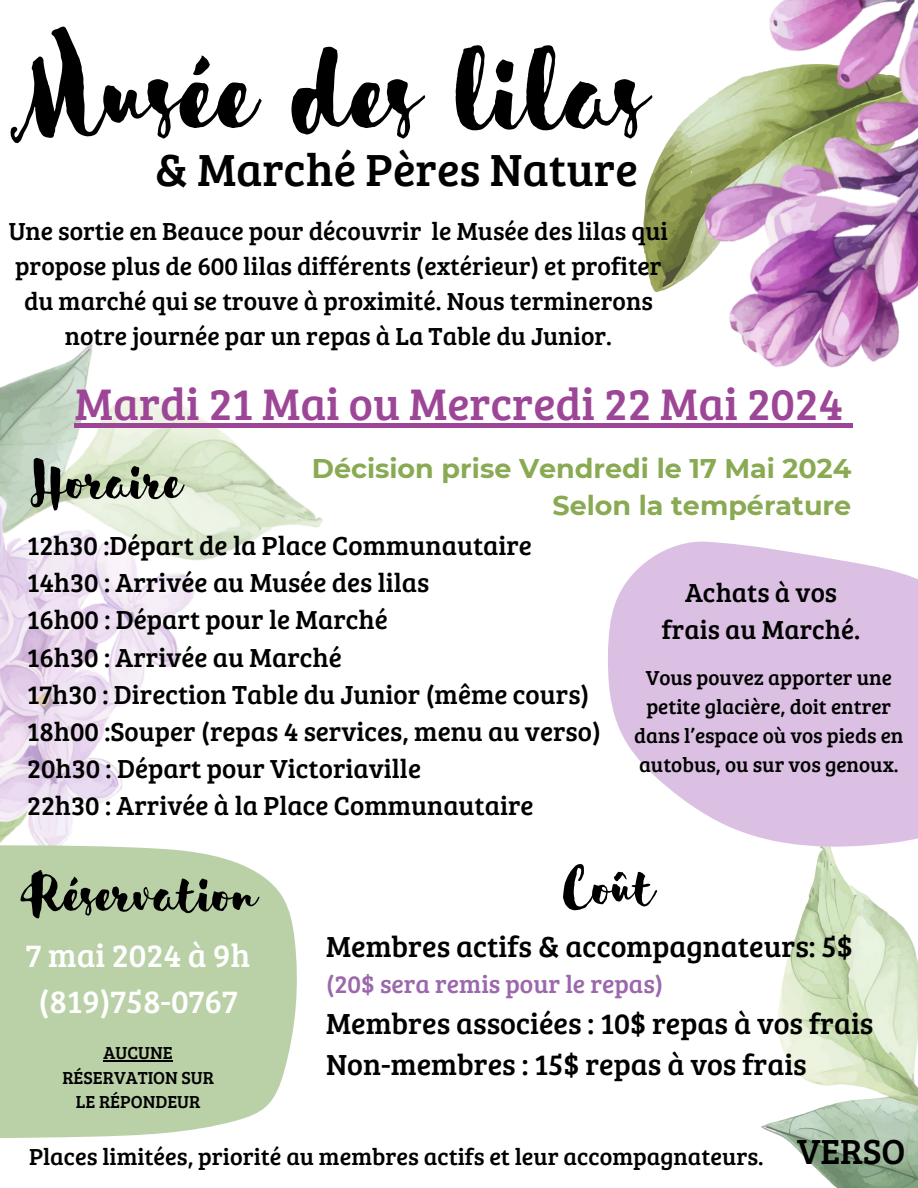
<style>
.page{position:relative;width:918px;height:1188px;background:#fff}
.page>*{position:absolute;margin:0;border:0;box-sizing:border-box;transform-origin:0 0}
.t1{font:140.25px "Sensa Brush Fill";color:#000}
.t2{font:66px "Sensa Brush Fill";color:#000}
.t3{font:46.5px "Bree Serif";color:#000}
.t4{font:45.75px "Bree Serif";color:#9d4698}
.t5{font:36px "Bree Serif";color:#000}
.t6{font:33px/46.2px "Bree Serif";color:#fff;text-align:center}
.t7{font:30px "Bree Serif";color:#000}
.t8{font:27px "Bree Serif";color:#000}
.t9{font:700 27px/37.2px "Montserrat";color:#89aa53;text-align:right}
.t10{font:25.5px/34.8px "Bree Serif";color:#000;text-align:center}
.t11{font:25.5px "Bree Serif";color:#9b68ac}
.t12{font:24px "Bree Serif";color:#000}
.t13{font:21px/29.2px "Bree Serif";color:#000;text-align:center}
.t14{font:18px/24.8px "Bree Serif";color:#000;text-align:center}
</style>
<div class="page">
<img style="left:0;top:344px;width:348px;height:498px">
<img style="left:588px;top:0;width:330px;height:428px">
<img style="left:761px;top:850px;width:157px;height:338px">
<svg style="left:0;top:842px;width:297px;height:296px;background:#bfd3ad"></svg>
<svg style="left:608px;top:541px;width:310px;height:309px;fill:#dbc0e4"></svg>
<hr style="left:104px;top:1060px;width:69px;height:1px;background:#000">
<hr style="left:75px;top:424px;width:768px;height:4px;background:#9d4698">
<svg style="left:843px;top:424px;width:9px;height:4px"></svg>
<p class="t1" style="left:5px;top:6px;width:644px">Musée des lilas</p>
<p class="t3" style="left:155px;top:136px;width:485px">&amp; Marché Pères Nature</p>
<p class="t10" style="left:9px;top:212px;width:661px">Une sortie en Beauce pour découvrir le Musée des lilas qui propose plus de 600 lilas différents (extérieur) et profiter du marché qui se trouve à proximité. Nous terminerons notre journée par un repas à La Table du Junior.</p>
<p class="t4" style="left:75px;top:371px;width:769px">Mardi 21 Mai ou Mercredi 22 Mai 2024</p>
<h4 class="t9" style="left:312px;top:450px;width:541px">Décision prise Vendredi le 17 Mai 2024<br>Selon la température</h4>
<p class="t2" style="left:27px;top:441px;width:157px">Horaire</p>
<h1 class="t8" style="left:27px;top:526px;width:506px">12h30 :Départ de la Place Communautaire</h1>
<h3 class="t8" style="left:27px;top:563px;width:404px">14h30 : Arrivée au Musée des lilas</h3>
<p class="t8" style="left:27px;top:600px;width:362px">16h00 : Départ pour le Marché</p>
<h2 class="t8" style="left:27px;top:637px;width:316px">16h30 : Arrivée au Marché</h2>
<p class="t8" style="left:27px;top:675px;width:564px">17h30 : Direction Table du Junior (même cours)</p>
<h3 class="t8" style="left:27px;top:712px;width:575px">18h00 :Souper (repas 4 services, menu au verso)</h3>
<h6 class="t8" style="left:27px;top:749px;width:395px">20h30 : Départ pour Victoriaville</h6>
<p class="t8" style="left:27px;top:786px;width:508px">22h30 : Arrivée à la Place Communautaire</p>
<p class="t8" style="left:685px;top:573px;width:154px">Achats à vos</p>
<p class="t8" style="left:662px;top:610px;width:200px">frais au Marché.</p>
<p class="t13" style="left:634px;top:662px;width:271px">Vous pouvez apporter une petite glacière, doit entrer dans l’espace où vos pieds en autobus, ou sur vos genoux.</p>
<h2 class="t2" style="left:20px;top:853px;width:239px">Réservation</h2>
<h5 class="t6" style="left:26px;top:931px;width:226px">7 mai 2024 à 9h (819)758-0767</h5>
<p class="t14" style="left:62px;top:1039px;width:153px">AUCUNE<br>RÉSERVATION SUR<br>LE RÉPONDEUR</p>
<p class="t2" style="left:560px;top:847px;width:96px">Coût</p>
<p class="t7" style="left:326px;top:925px;width:528px">Membres actifs &amp; accompagnateurs: 5$</p>
<p class="t11" style="left:326px;top:966px;width:339px">(20$ sera remis pour le repas)</p>
<p class="t7" style="left:326px;top:1001px;width:549px">Membres associées : 10$ repas à vos frais</p>
<p class="t7" style="left:326px;top:1043px;width:482px">Non-membres : 15$ repas à vos frais</p>
<p class="t12" style="left:29px;top:1140px;width:736px">Places limitées, priorité au membres actifs et leur accompagnateurs.</p>
<h2 class="t5" style="left:797px;top:1126px;width:110px">VERSO</h2>
</div>
